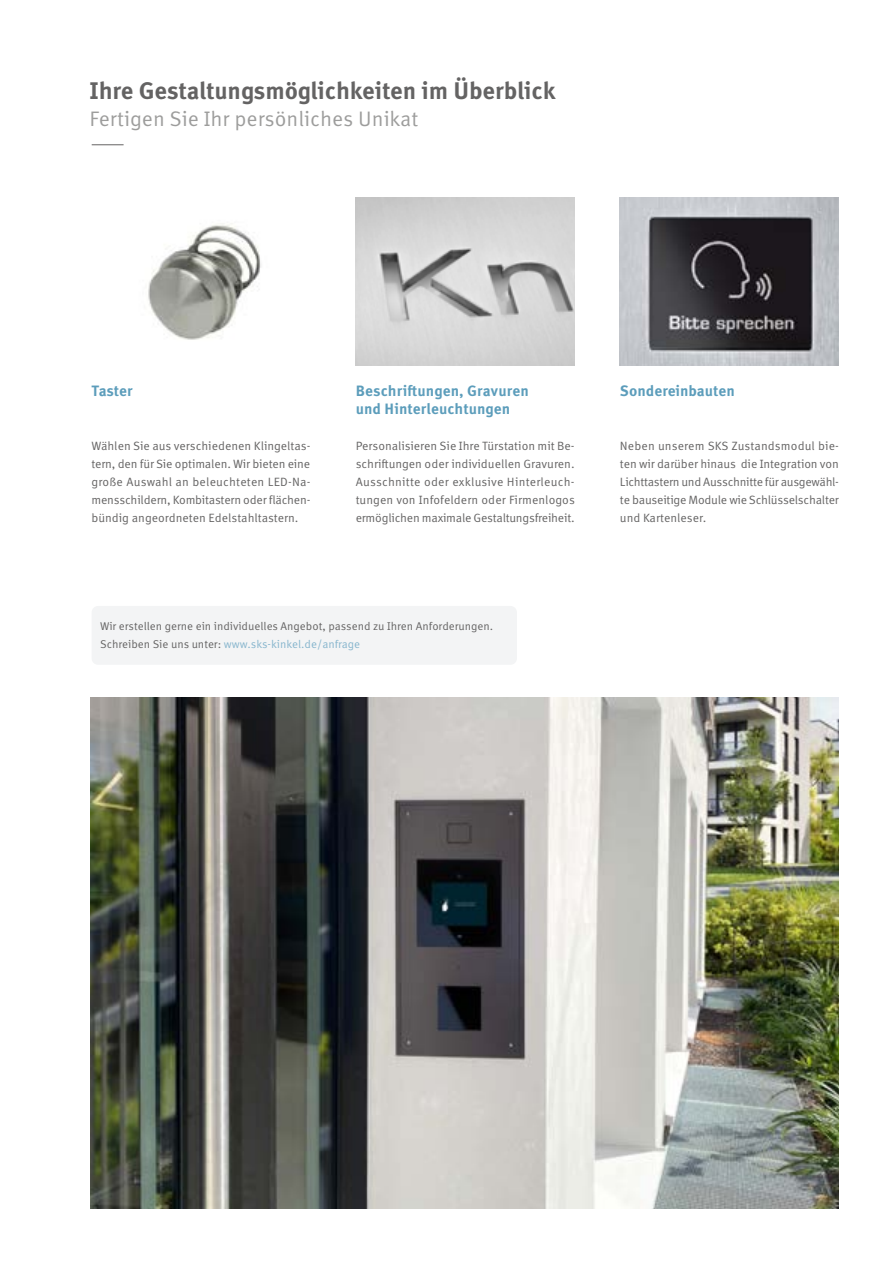
<style>
.page{position:relative;width:893px;height:1263px;background:#fff}
.page>*{position:absolute;margin:0;border:0;box-sizing:border-box;transform-origin:0 0}
.t1{font:700 24px "Meta Correspondence Pro";letter-spacing:-.005em;color:#646363}
.t2{font:21px "Meta Correspondence Pro";color:#9d9d9c}
.t3{font:700 15px/18px "Meta Correspondence Pro";color:#5c9dbb}
.t4{font:12px/18px "Meta Correspondence Pro";letter-spacing:-.02em;color:#646363;text-align:justify}
.t5{font:11.25px/18px "Meta Correspondence Pro";color:#646363}
.s1{color:#86b5cd}
</style>
<div class="page">
<hr style="left:92px;top:144px;width:32px;height:1px;background:#646363">
<img style="left:148px;top:223px;width:113px;height:117px">
<img style="left:620px;top:198px;width:219px;height:168px">
<img style="left:356px;top:198px;width:219px;height:168px">
<div style="left:92px;top:606px;width:425px;height:59px;background:#f3f4f5;border-radius:6px"></div>
<img style="left:90px;top:697px;width:749px;height:512px">
<h1 class="t1" style="left:90px;top:72px;width:468px">Ihre Gestaltungsmöglichkeiten im Überblick</h1>
<h2 class="t2" style="left:90px;top:103px;width:330px">Fertigen Sie Ihr persönliches Unikat</h2>
<p class="t3" style="left:91px;top:381px;width:43px">Taster</p>
<p class="t3" style="left:356px;top:381px;width:175px">Beschriftungen, Gravuren und Hinterleuchtungen</p>
<p class="t4" style="left:91px;top:436px;width:221px">Wählen Sie aus verschiedenen Klingeltas&shy;tern, den für Sie optimalen. Wir bieten eine große Auswahl an beleuchteten LED-Na&shy;mensschildern, Kombitastern oder flächen&shy;bündig angeordneten Edelstahltastern.</p>
<p class="t4" style="left:356px;top:436px;width:221px">Personalisieren Sie Ihre Türstation mit Be&shy;schriftungen oder individuellen Gravuren.<br>Ausschnitte oder exklusive Hinterleuch&shy;tungen von Infofeldern oder Firmenlogos ermöglichen maximale Gestaltungsfreiheit.</p>
<p class="t5" style="left:100px;top:616px;width:395px">Wir erstellen gerne ein individuelles Angebot, passend zu Ihren Anforderungen.<br>Schreiben Sie uns unter: <span class="s1">www.sks-kinkel.de/anfrage</span></p>
<p class="t3" style="left:620px;top:381px;width:116px">Sondereinbauten</p>
<p class="t4" style="left:620px;top:436px;width:220px">Neben unserem SKS Zustandsmodul bie&shy;ten wir darüber hinaus die Integration von Lichttastern und Ausschnitte für ausgewähl&shy;te bauseitige Module wie Schlüsselschalter und Kartenleser.</p>
</div>
